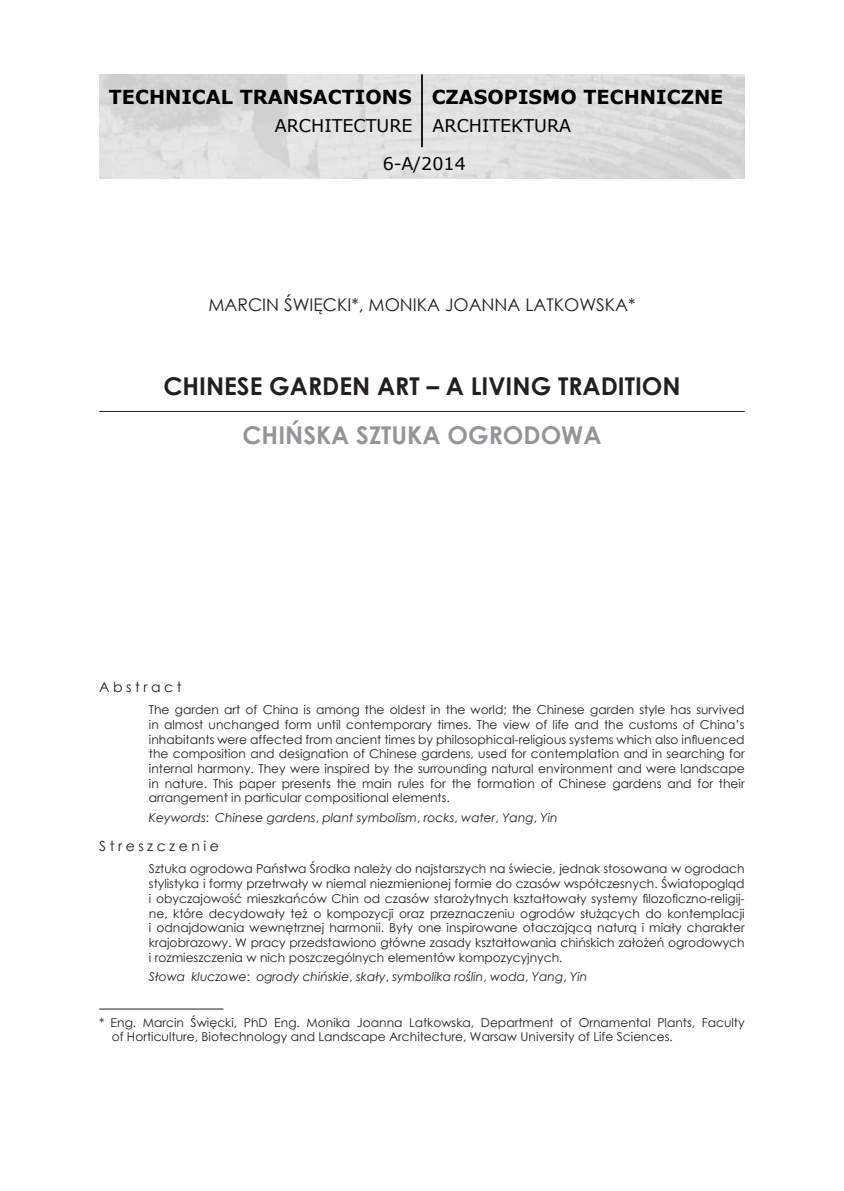
<style>
.page{position:relative;width:844px;height:1191px;background:#fff}
.page>*{position:absolute;margin:0;border:0;box-sizing:border-box;transform-origin:0 0}
.Tytuł_angielski{font:700 24.5px "Century Gothic";color:#231f20}
.Tytuł_polski{font:700 24.5px "Century Gothic";color:#939598}
.t1{font:700 19.25px "Verdana";color:#000}
.autor{font:17.5px "Century Gothic";color:#231f20}
.t2{font:17.5px/37.3px "Verdana";color:#000}
.Streszczenie_pol{font:14px "Century Gothic";letter-spacing:.25em;color:#231f20}
.Abstract{font:14px "Century Gothic";letter-spacing:.25em;color:#231f20}
.Streszczenie_tekst{font:12.25px/14.7px "Century Gothic";color:#231f20;text-align:justify}
.abstract_tekst{font:12.25px/14.7px "Century Gothic";color:#231f20;text-align:justify}
.Przypis{font:12.25px/14.7px "Century Gothic";color:#231f20}
.Słowa_kluczowe{font:italic 12.25px "Century Gothic";color:#231f20}
.Keywords{font:italic 12.25px "Century Gothic";color:#231f20}
.s1{font-style:normal}
</style>
<div class="page">
<hr style="left:99px;top:1008px;width:124px;height:1px;background:#231f20">
<hr style="left:99px;top:411px;width:645px;height:1px;background:#231f20">
<hr style="left:421px;top:74px;width:2px;height:73px;background:#000">
<p class="t1" style="left:109px;top:83px;width:304px">TECHNICAL TRANSACTIONS</p>
<p class="t2" style="left:382px;top:107px;width:85px;text-indent:-108px">ARCHITECTURE<br>6-A/2014</p>
<p class="t1" style="left:431px;top:83px;width:293px">CZASOPISMO TECHNICZNE</p>
<p class="t2" style="left:432px;top:107px;width:140px">ARCHITEKTURA</p>
<p class="autor" style="left:208px;top:292px;width:429px">MARCIN ŚWIĘCKI*, MONIKA JOANNA LATKOWSKA*</p>
<p class="Tytuł_angielski" style="left:163px;top:367px;width:518px">CHINESE GARDEN ART – A LIVING TRADITION</p>
<p class="Tytuł_polski" style="left:242px;top:416px;width:360px">CHIŃSKA SZTUKA OGRODOWA</p>
<p class="Abstract" style="left:99px;top:677px;width:84px">Abstract</p>
<p class="abstract_tekst" style="left:149px;top:702px;width:597px">The garden art of China is among the oldest in the world; the Chinese garden style has survived in almost unchanged form until contemporary times. The view of life and the customs of China’s inhabitants were affected from ancient times by philosophical-religious systems which also influenced the composition and designation of Chinese gardens, used for contemplation and in searching for internal harmony. They were inspired by the surrounding natural environment and were landscape in nature. This paper presents the main rules for the formation of Chinese gardens and for their arrangement in particular compositional elements.</p>
<p class="Keywords" style="left:149px;top:809px;width:410px">Keywords<span class="s1">:</span> Chinese gardens<span class="s1">,</span> plant symbolism<span class="s1">,</span> rocks<span class="s1">,</span> water<span class="s1">,</span> Yang<span class="s1">,</span> Yin</p>
<p class="Streszczenie_pol" style="left:99px;top:836px;width:121px">Streszczenie</p>
<p class="Streszczenie_tekst" style="left:149px;top:861px;width:597px">Sztuka ogrodowa Państwa Środka należy do najstarszych na świecie, jednak stosowana w ogrodach stylistyka i formy przetrwały w niemal niezmienionej formie do czasów współczesnych. Światopogląd i obyczajowość mieszkańców Chin od czasów starożytnych kształtowały systemy filozoficzno-religij&shy;ne, które decydowały też o kompozycji oraz przeznaczeniu ogrodów służących do kontemplacji i odnajdowania wewnętrznej harmonii. Były one inspirowane otaczającą naturą i miały charakter krajobrazowy. W pracy przedstawiono główne zasady kształtowania chińskich założeń ogrodowych i rozmieszczenia w nich poszczególnych elementów kompozycyjnych.</p>
<p class="Słowa_kluczowe" style="left:149px;top:968px;width:440px">Słowa kluczowe<span class="s1">:</span> ogrody chińskie<span class="s1">,</span> skały<span class="s1">,</span> symbolika roślin<span class="s1">,</span> woda<span class="s1">,</span> Yang<span class="s1">,</span> Yin</p>
<p class="Przypis" style="left:112px;top:1014px;width:634px;text-indent:-12px">* Eng. Marcin Święcki, PhD Eng. Monika Joanna Latkowska, Department of Ornamental Plants, Faculty of Horticulture, Biotechnology and Landscape Architecture, Warsaw University of Life Sciences.</p>
</div>
